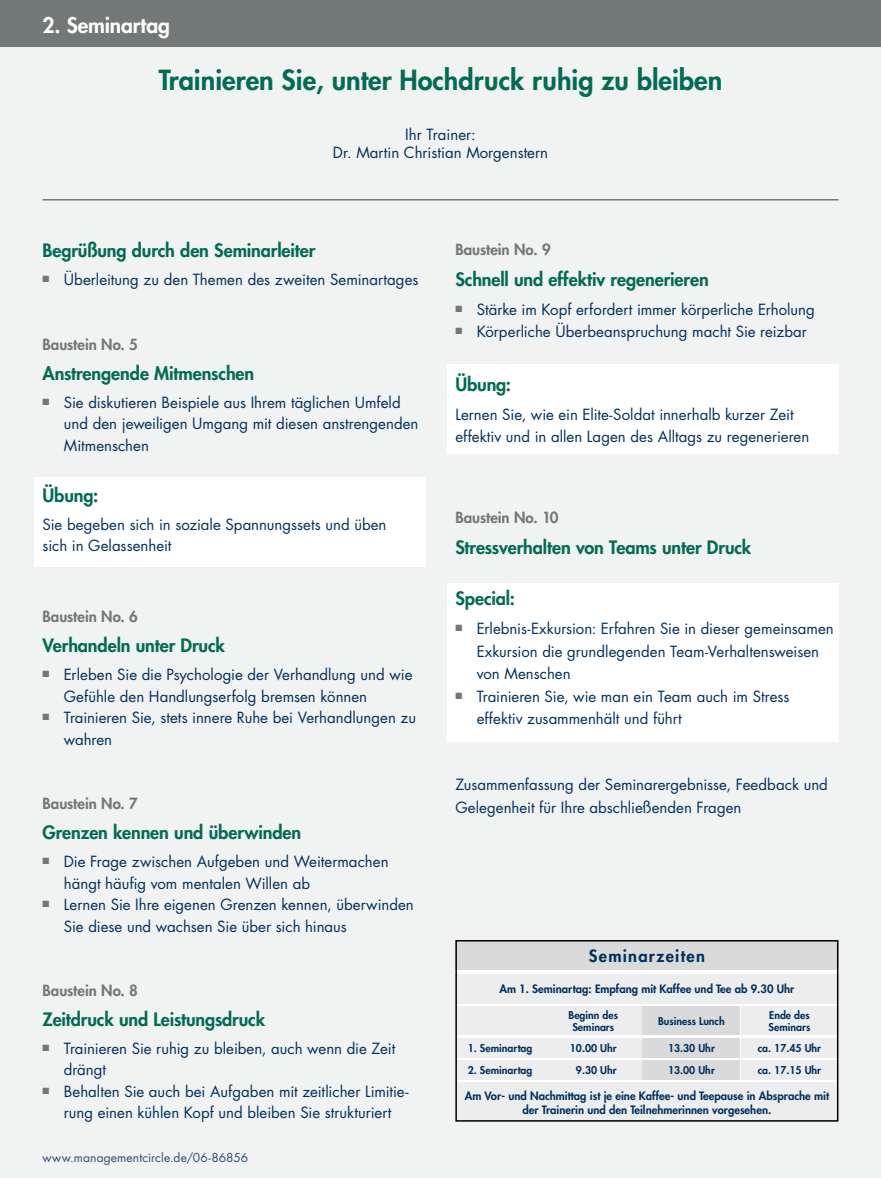
<style>
.page{position:relative;width:881px;height:1178px;background:#fff}
.page>*{position:absolute;margin:0;border:0;box-sizing:border-box;transform-origin:0 0}
.t1{font:800 27px "Futura Std";color:#006c52}
.t2{font:800 21px "Futura Std";letter-spacing:-.005em;color:#fff}
.t3{font:800 18px "Futura Std";letter-spacing:-.005em;color:#006c52}
.t4{font:800 16.5px "Futura Std";letter-spacing:.075em;color:#00305d}
.t5{font:15px/21.5px "Futura Std";color:#00305d}
.t6{font:800 15px "Futura Std";letter-spacing:-.005em;color:#727777}
.t7{font:12px "Futura Std";letter-spacing:.01em;color:#304b77}
.t8{font:800 11.25px/14.2px "Futura Std";color:#00305d;text-align:center}
.t9{font:800 10.5px/12px "Futura Std";color:#00305d}
</style>
<div class="page">
<div style="left:0;top:0;width:880px;height:1178px;background:#f1f2f2"></div>
<div style="left:0;top:0;width:880px;height:47px;background:#727777"></div>
<hr style="left:43px;top:199px;width:795px;height:1px;background:#727777">
<svg style="left:455px;top:940px;width:383px;height:182px"></svg>
<div style="left:34px;top:477px;width:391px;height:90px;background:#fff"></div>
<div style="left:446px;top:583px;width:392px;height:159px;background:#fff"></div>
<div style="left:446px;top:364px;width:392px;height:90px;background:#fff"></div>
<h2 class="t2" style="left:43px;top:12px;width:129px">2. Seminartag</h2>
<h1 class="t1" style="left:159px;top:63px;width:564px">Trainieren Sie, unter Hochdruck ruhig zu bleiben</h1>
<p class="t5" style="left:333px;top:126px;width:217px;line-height:18px;text-align:center">Ihr Trainer:<br>Dr. Martin Christian Morgenstern</p>
<p class="t3" style="left:43px;top:239px;width:274px">Begrüßung durch den Seminarleiter</p>
<p class="t5" style="left:43px;top:269px;width:377px"><sup>■</sup> Überleitung zu den Themen des zweiten Seminartages</p>
<p class="t6" style="left:43px;top:335px;width:97px">Baustein No. 5</p>
<p class="t3" style="left:43px;top:362px;width:213px">Anstrengende Mitmenschen</p>
<p class="t5" style="left:64px;top:391px;width:356px;text-indent:-21px"><sup>■</sup> Sie diskutieren Beispiele aus Ihrem täglichen Umfeld und den jeweiligen Umgang mit diesen anstrengenden<br>Mitmenschen</p>
<p class="t3" style="left:43px;top:484px;width:57px">Übung:</p>
<p class="t5" style="left:43px;top:514px;width:345px">Sie begeben sich in soziale Spannungssets und üben sich in Gelassenheit</p>
<p class="t6" style="left:43px;top:607px;width:97px">Baustein No. 6</p>
<p class="t3" style="left:43px;top:634px;width:184px">Verhandeln unter Druck</p>
<p class="t5" style="left:64px;top:664px;width:350px;text-indent:-21px"><sup>■</sup> Erleben Sie die Psychologie der Verhandlung und wie<br>Gefühle den Handlungserfolg bremsen können</p>
<p class="t5" style="left:64px;top:707px;width:353px;text-indent:-21px"><sup>■</sup> Trainieren Sie, stets innere Ruhe bei Verhandlungen zu wahren</p>
<p class="t6" style="left:43px;top:794px;width:97px">Baustein No. 7</p>
<p class="t3" style="left:43px;top:821px;width:260px">Grenzen kennen und überwinden</p>
<p class="t5" style="left:64px;top:851px;width:326px;text-indent:-21px"><sup>■</sup> Die Frage zwischen Aufgeben und Weitermachen hängt häufig vom mentalen Willen ab</p>
<p class="t5" style="left:64px;top:894px;width:351px;text-indent:-21px"><sup>■</sup> Lernen Sie Ihre eigenen Grenzen kennen, überwinden<br>Sie diese und wachsen Sie über sich hinaus</p>
<p class="t6" style="left:43px;top:981px;width:97px">Baustein No. 8</p>
<p class="t3" style="left:43px;top:1008px;width:224px">Zeitdruck und Leistungsdruck</p>
<p class="t5" style="left:64px;top:1038px;width:333px;text-indent:-21px"><sup>■</sup> Trainieren Sie ruhig zu bleiben, auch wenn die Zeit drängt</p>
<p class="t5" style="left:43px;top:1081px;width:367px;text-align:center"><sup>■</sup> Behalten Sie auch bei Aufgaben mit zeitlicher Limitie&shy;rung einen kühlen Kopf und bleiben Sie strukturiert</p>
<p class="t7" style="left:43px;top:1150px;width:207px">www.managementcircle.de/06-86856</p>
<p class="t6" style="left:455px;top:240px;width:97px">Baustein No. 9</p>
<p class="t3" style="left:455px;top:268px;width:255px">Schnell und effektiv regenerieren</p>
<p class="t5" style="left:455px;top:299px;width:361px"><sup>■</sup> Stärke im Kopf erfordert immer körperliche Erholung</p>
<p class="t5" style="left:455px;top:321px;width:353px"><sup>■</sup> Körperliche Überbeanspruchung macht Sie reizbar</p>
<p class="t3" style="left:455px;top:373px;width:57px">Übung:</p>
<p class="t5" style="left:455px;top:403px;width:355px;line-height:22.5px">Lernen Sie, wie ein Elite-Soldat innerhalb kurzer Zeit effektiv und in allen Lagen des Alltags zu regenerieren</p>
<p class="t6" style="left:455px;top:507px;width:105px">Baustein No. 10</p>
<p class="t3" style="left:455px;top:535px;width:297px">Stressverhalten von Teams unter Druck</p>
<p class="t3" style="left:455px;top:587px;width:61px">Special:</p>
<p class="t5" style="left:476px;top:617px;width:358px;line-height:22.5px;text-indent:-21px"><sup>■</sup> Erlebnis-Exkursion: Erfahren Sie in dieser gemeinsamen<br>Exkursion die grundlegenden Team-Verhaltensweisen von Menschen</p>
<p class="t5" style="left:476px;top:685px;width:314px;line-height:22.5px;text-indent:-21px"><sup>■</sup> Trainieren Sie, wie man ein Team auch im Stress effektiv zusammenhält und führt</p>
<p class="t5" style="left:455px;top:774px;width:374px;line-height:22.5px">Zusammenfassung der Seminarergebnisse, Feedback und<br>Gelegenheit für Ihre abschließenden Fragen</p>
<p class="t4" style="left:588px;top:945px;width:117px">Seminarzeiten</p>
<p class="t8" style="left:499px;top:982px;width:296px">Am 1. Seminartag: Empfang mit Kaffee und Tee ab 9.30 Uhr</p>
<p class="t9" style="left:568px;top:1009px;width:51px;text-align:center">Beginn des<br>Seminars</p>
<p class="t9" style="left:658px;top:1015px;width:68px">Business Lunch</p>
<p class="t9" style="left:569px;top:1037px;width:48px;line-height:21.9px;text-align:center">10.00 Uhr<br>9.30 Uhr</p>
<p class="t9" style="left:667px;top:1037px;width:48px;line-height:21.9px">13.30 Uhr<br>13.00 Uhr</p>
<p class="t9" style="left:768px;top:1009px;width:43px">Ende des<br>Seminars</p>
<p class="t9" style="left:757px;top:1042px;width:65px">ca. 17.45 Uhr</p>
<p class="t9" style="left:467px;top:1042px;width:66px">1. Seminartag</p>
<p class="t8" style="left:464px;top:1088px;width:365px">Am Vor- und Nachmittag ist je eine Kaffee- und Teepause in Absprache mit der Trainerin und den Teilnehmerinnen vorgesehen.</p>
<p class="t9" style="left:467px;top:1064px;width:66px">2. Seminartag</p>
<p class="t9" style="left:757px;top:1064px;width:65px">ca. 17.15 Uhr</p>
</div>
